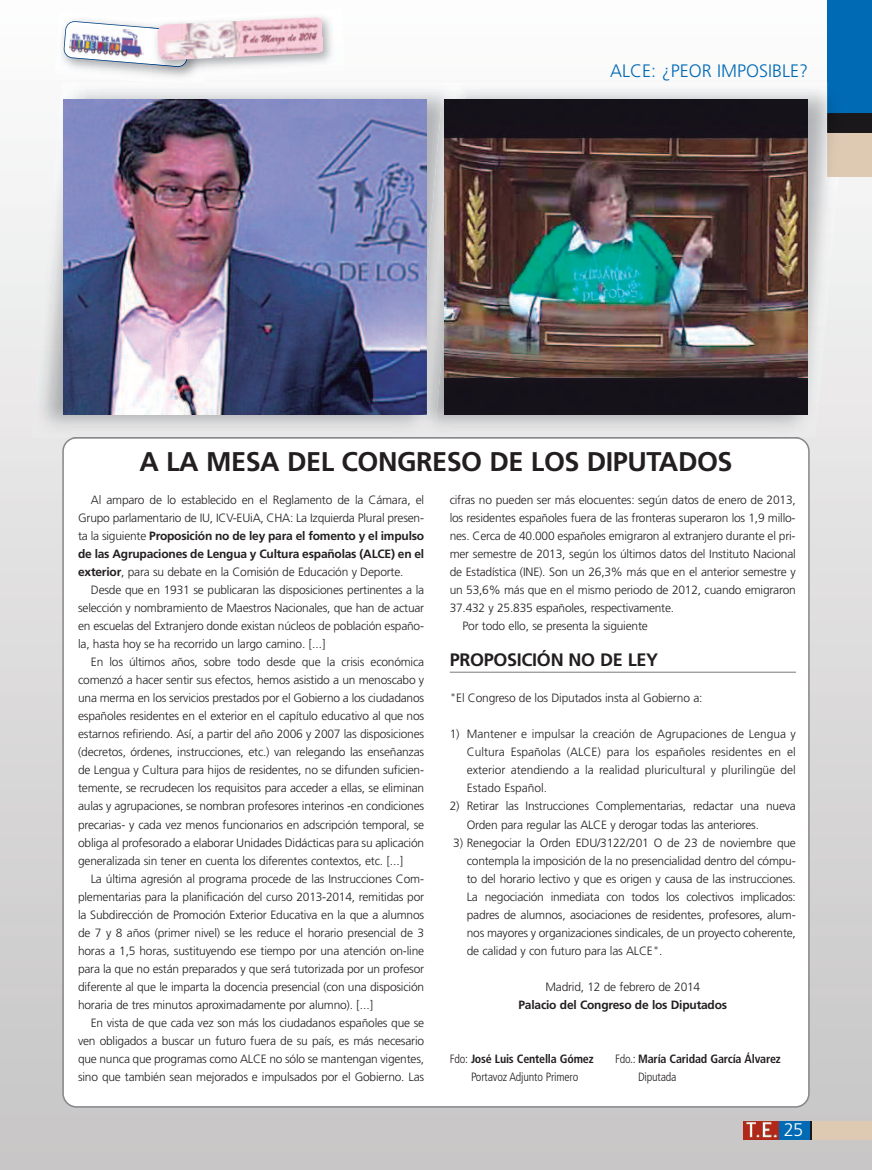
<style>
.page{position:relative;width:872px;height:1170px;background:#fff}
.page>*{position:absolute;margin:0;border:0;box-sizing:border-box;transform-origin:0 0}
.t1{font:700 27px "Frutiger";letter-spacing:-.02em;color:#231f20}
.t2{font:300 18.15px "Frutiger";color:#fff}
.t3{font:300 18px "Frutiger";color:#006ab5}
.t4{font:700 18px "Frutiger";letter-spacing:-.02em;color:#231f20}
.t5{font:300 12px/18px "Frutiger";letter-spacing:-.02em;color:#231f20;text-align:justify}
.t6{font:700 condensed 12px "Frutiger";letter-spacing:-.015em;color:#231f20}
.t7{font:700 12px "Frutiger";letter-spacing:-.02em;color:#231f20}
.t8{font:300 condensed 12px "Frutiger";letter-spacing:-.015em;color:#231f20}
.s1{font-weight:700}
.s2{font-weight:300}
</style>
<div class="page">
<div style="left:0;top:0;width:872px;height:1169px;background:linear-gradient(to bottom,#fcfcfc,#c6c4c5)"></div>
<svg style="left:62px;top:438px;width:747px;height:669px"></svg>
<hr style="left:450px;top:671px;width:346px;height:1px;background:#87888b">
<div style="left:809px;top:1120px;width:63px;height:19px;background:#decab3"></div>
<div style="left:777px;top:1120px;width:33px;height:19px;background:#006ab5"></div>
<svg style="left:810px;top:1120px;width:2px;height:19px"></svg>
<div style="left:827px;top:133px;width:45px;height:44px;background:#decab3"></div>
<div style="left:827px;top:0;width:45px;height:122px;background:#006ab5"></div>
<div style="left:827px;top:113px;width:45px;height:20px;background:#1a181a"></div>
<img style="left:744px;top:1120px;width:34px;height:19px">
<img style="left:54px;top:12px;width:151px;height:70px">
<img style="left:63px;top:21px;width:86px;height:46px">
<img style="left:149px;top:9px;width:196px;height:68px">
<img style="left:149px;top:19px;width:60px;height:60px">
<img style="left:149px;top:27px;width:40px;height:40px">
<img style="left:157px;top:17px;width:165px;height:43px">
<img style="left:31px;top:82px;width:381px;height:356px">
<img style="left:71px;top:437px;width:341px;height:1px">
<img style="left:150px;top:82px;width:54px;height:5px">
<img style="left:64px;top:100px;width:348px;height:315px">
<img style="left:465px;top:82px;width:373px;height:356px">
<img style="left:435px;top:437px;width:366px;height:1px">
<img style="left:827px;top:133px;width:11px;height:44px">
<img style="left:827px;top:82px;width:11px;height:31px">
<img style="left:827px;top:113px;width:17px;height:20px">
<img style="left:412px;top:82px;width:53px;height:355px">
<svg style="left:412px;top:437px;width:23px;height:1px"></svg>
<img style="left:414px;top:271px;width:13px;height:144px">
<img style="left:445px;top:100px;width:363px;height:315px">
<h3 class="t3" style="left:610px;top:64px;width:199px">ALCE: ¿PEOR IMPOSIBLE?</h3>
<h1 class="t1" style="left:139px;top:450px;width:594px">A LA MESA DEL CONGRESO DE LOS DIPUTADOS</h1>
<p class="t5" style="left:78px;top:492px;width:348px;text-indent:13px">Al amparo de lo establecido en el Reglamento de la Cámara, el Grupo parlamentario de IU, ICV-EUiA, CHA: La Izquierda Plural presen&shy;ta la siguiente <span class="s1">Proposición no de ley para el fomento y el impulso de las Agrupaciones de Lengua y Cultura españolas (ALCE) en el exterior</span>, para su debate en la Comisión de Educación y Deporte.</p>
<p class="t5" style="left:78px;top:582px;width:348px;text-indent:13px">Desde que en 1931 se publicaran las disposiciones pertinentes a la selección y nombramiento de Maestros Nacionales, que han de actuar en escuelas del Extranjero donde existan núcleos de población españo&shy;la, hasta hoy se ha recorrido un largo camino. [...]</p>
<p class="t5" style="left:78px;top:654px;width:348px;text-indent:13px">En los últimos años, sobre todo desde que la crisis económica comenzó a hacer sentir sus efectos, hemos asistido a un menoscabo y una merma en los servicios prestados por el Gobierno a los ciudadanos españoles residentes en el exterior en el capítulo educativo al que nos estarnos refiriendo. Así, a partir del año 2006 y 2007 las disposiciones (decretos, órdenes, instrucciones, etc.) van relegando las enseñanzas de Lengua y Cultura para hijos de residentes, no se difunden suficien&shy;temente, se recrudecen los requisitos para acceder a ellas, se eliminan aulas y agrupaciones, se nombran profesores interinos -en condiciones precarias- y cada vez menos funcionarios en adscripción temporal, se obliga al profesorado a elaborar Unidades Didácticas para su aplicación generalizada sin tener en cuenta los diferentes contextos, etc. [...]</p>
<p class="t5" style="left:78px;top:870px;width:348px;text-indent:13px">La última agresión al programa procede de las Instrucciones Com&shy;plementarias para la planificación del curso 2013-2014, remitidas por la Subdirección de Promoción Exterior Educativa en la que a alumnos de 7 y 8 años (primer nivel) se les reduce el horario presencial de 3 horas a 1,5 horas, sustituyendo ese tiempo por una atención on-line para la que no están preparados y que será tutorizada por un profesor diferente al que le imparta la docencia presencial (con una disposición horaria de tres minutos aproximadamente por alumno). [...]</p>
<p class="t5" style="left:78px;top:1014px;width:348px;text-indent:13px">En vista de que cada vez son más los ciudadanos españoles que se ven obligados a buscar un futuro fuera de su país, es más necesario que nunca que programas como ALCE no sólo se mantengan vigentes, sino que también sean mejorados e impulsados por el Gobierno. Las</p>
<p class="t5" style="left:449px;top:492px;width:348px">cifras no pueden ser más elocuentes: según datos de enero de 2013,</p>
<p class="t5" style="left:449px;top:510px;width:347px">los residentes españoles fuera de las fronteras superaron los 1,9 millo-</p>
<p class="t5" style="left:449px;top:528px;width:347px">nes. Cerca de 40.000 españoles emigraron al extranjero durante el pri-</p>
<p class="t5" style="left:449px;top:546px;width:348px">mer semestre de 2013, según los últimos datos del Instituto Nacional</p>
<p class="t5" style="left:449px;top:564px;width:348px">de Estadística (INE). Son un 26,3% más que en el anterior semestre y</p>
<p class="t5" style="left:449px;top:582px;width:348px">un 53,6% más que en el mismo periodo de 2012, cuando emigraron</p>
<p class="t5" style="left:449px;top:600px;width:226px">37.432 y 25.835 españoles, respectivamente.</p>
<p class="t5" style="left:462px;top:618px;width:187px">Por todo ello, se presenta la siguiente</p>
<h3 class="t4" style="left:450px;top:653px;width:210px">PROPOSICIÓN NO DE LEY</h3>
<p class="t5" style="left:450px;top:690px;width:254px">"El Congreso de los Diputados insta al Gobierno a:</p>
<p class="t5" style="left:467px;top:726px;width:331px;text-indent:-17px">1) Mantener e impulsar la creación de Agrupaciones de Lengua y Cultura Españolas (ALCE) para los españoles residentes en el exterior atendiendo a la realidad pluricultural y plurilingüe del Estado Español.</p>
<p class="t5" style="left:467px;top:798px;width:331px;text-indent:-17px">2) Retirar las Instrucciones Complementarias, redactar una nueva<br>Orden para regular las ALCE y derogar todas las anteriores.</p>
<p class="t5" style="left:467px;top:834px;width:331px;text-indent:-14px">3) Renegociar la Orden EDU/3122/201 O de 23 de noviembre que contempla la imposición de la no presencialidad dentro del cómpu&shy;to del horario lectivo y que es origen y causa de las instrucciones.<br>La negociación inmediata con todos los colectivos implicados: padres de alumnos, asociaciones de residentes, profesores, alum&shy;nos mayores y organizaciones sindicales, de un proyecto coherente, de calidad y con futuro para las ALCE".</p>
<p class="t5" style="left:545px;top:978px;width:156px">Madrid, 12 de febrero de 2014</p>
<p class="t7" style="left:518px;top:999px;width:210px">Palacio del Congreso de los Diputados</p>
<p class="t6" style="left:450px;top:1053px;width:145px"><span class="s2">Fdo:</span> José Luis Centella Gómez</p>
<p class="t6" style="left:615px;top:1053px;width:167px"><span class="s2">Fdo.:</span> María Caridad García Álvarez</p>
<p class="t8" style="left:471px;top:1071px;width:109px">Portavoz Adjunto Primero</p>
<p class="t8" style="left:638px;top:1071px;width:40px">Diputada</p>
<h2 class="t2" style="left:783px;top:1122px;width:21px">25</h2>
</div>
